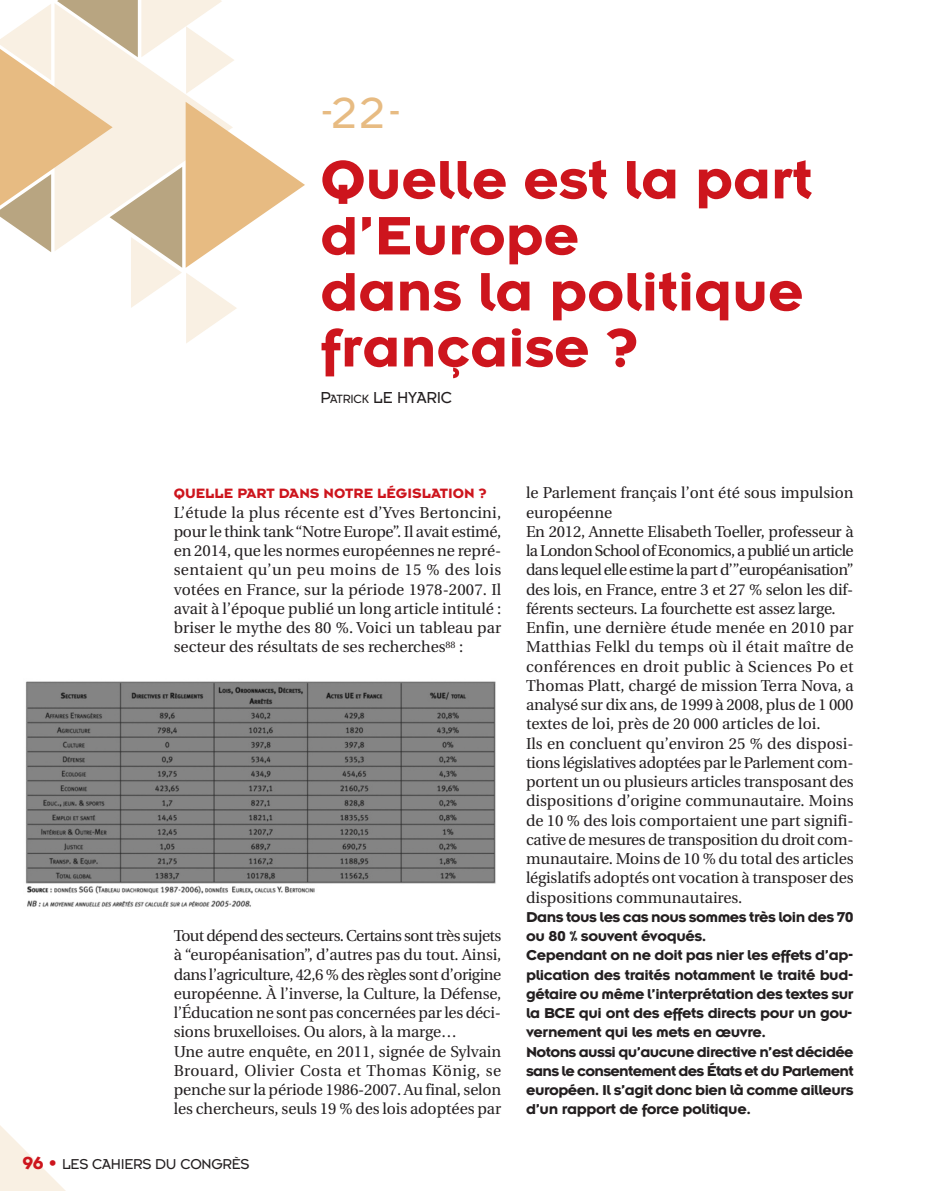
<style>
.page{position:relative;width:943px;height:1191px;background:#fff}
.page>*{position:absolute;margin:0;border:0;box-sizing:border-box;transform-origin:0 0}
.t1{font:700 59.5px/56px "Insignia New";color:#cd151d}
.t2{font:300 47.77px "Insignia New";color:#e7bb82}
.t3{font:300 17.5px "Insignia New";letter-spacing:-.01em;color:#231f20}
.t4{font:15.75px/19.2px "Utopia";letter-spacing:-.01em;color:#231f20}
.t5{font:700 15.75px/19.2px "Insignia New";letter-spacing:-.025em;color:#231f20}
.t6{font:300 15.75px "Insignia New";letter-spacing:-.015em;color:#231f20}
.t7{font:700 14.88px "Insignia New";color:#cd151d}
.s1{font-size:13.12px}
.s2{font-weight:700;font-size:19.25px;color:#cd151d}
.s3{font-size:19.25px;color:#cd151d}
</style>
<div class="page">
<svg style="left:0;top:1125px;width:66px;height:66px"></svg>
<svg style="left:0;top:0;width:305px;height:343px"></svg>
<img style="left:25px;top:681px;width:471px;height:226px">
<h2 class="t2" style="left:320px;top:84px;width:82px">-22-</h2>
<h1 class="t1" style="left:320px;top:149px;width:493px">Quelle est la part d’Europe<br>dans la politique française ?</h1>
<p class="t3" style="left:320px;top:387px;width:133px">P<span class="s1">ATRICK</span> LE HYARIC</p>
<p class="t7" style="left:174px;top:484px;width:314px">QUELLE PART DANS NOTRE LÉGISLATION ?</p>
<p class="t4" style="left:174px;top:503px;width:329px;text-align:justify">L’étude la plus récente est d’Yves Bertoncini, pour le think tank“Notre Europe”. Il avait estimé, en 2014, que les normes européennes ne repré&shy;sentaient qu’un peu moins de 15 % des lois votées en France, sur la période 1978-2007. Il avait à l’époque publié un long article intitulé : briser le mythe des 80 %. Voici un tableau par secteur des résultats de ses recherches<sup>88</sup> :</p>
<p class="t4" style="left:174px;top:926px;width:329px">Tout dépend des secteurs. Certains sont très sujets à “européanisation”, d’autres pas du tout. Ainsi, dans l’agriculture, 42,6 % des règles sont d’origine européenne. À l’inverse, la Culture, la Défense, l’Éducation ne sont pas concernées par les déci&shy;sions bruxelloises. Ou alors, à la marge…<br>Une autre enquête, en 2011, signée de Sylvain Brouard, Olivier Costa et Thomas König, se penche sur la période 1986-2007. Au final, selon les chercheurs, seuls 19 % des lois adoptées par</p>
<p class="t6" style="left:22px;top:1154px;width:229px"><span class="s2">96</span> <span class="s3">•</span> LES CAHIERS DU CONGRÈS</p>
<p class="t4" style="left:526px;top:483px;width:329px">le Parlement français l’ont été sous impulsion européenne<br>En 2012, Annette Elisabeth Toeller, professeur à la London School of Economics, a publié un article dans lequel elle estime la part d’”européanisation” des lois, en France, entre 3 et 27 % selon les dif&shy;férents secteurs. La fourchette est assez large.<br>Enfin, une dernière étude menée en 2010 par Matthias Felkl du temps où il était maître de conférences en droit public à Sciences Po et Thomas Platt, chargé de mission Terra Nova, a analysé sur dix ans, de 1999 à 2008, plus de 1 000 textes de loi, près de 20 000 articles de loi.<br>Ils en concluent qu’environ 25 % des disposi&shy;tions législatives adoptées par le Parlement com&shy;portent un ou plusieurs articles transposant des dispositions d’origine communautaire. Moins de 10 % des lois comportaient une part signifi&shy;cative de mesures de transposition du droit com&shy;munautaire. Moins de 10 % du total des articles législatifs adoptés ont vocation à transposer des dispositions communautaires.</p>
<p class="t5" style="left:526px;top:906px;width:329px">Dans tous les cas nous sommes très loin des 70 ou 80 % souvent évoqués.<br>Cependant on ne doit pas nier les effets d’ap&shy;plication des traités notamment le traité bud&shy;gétaire ou même l’interprétation des textes sur la BCE qui ont des effets directs pour un gou&shy;vernement qui les mets en œuvre.<br>Notons aussi qu’aucune directive n’est décidée sans le consentement des États et du Parlement européen. Il s’agit donc bien là comme ailleurs d’un rapport de force politique.</p>
</div>
